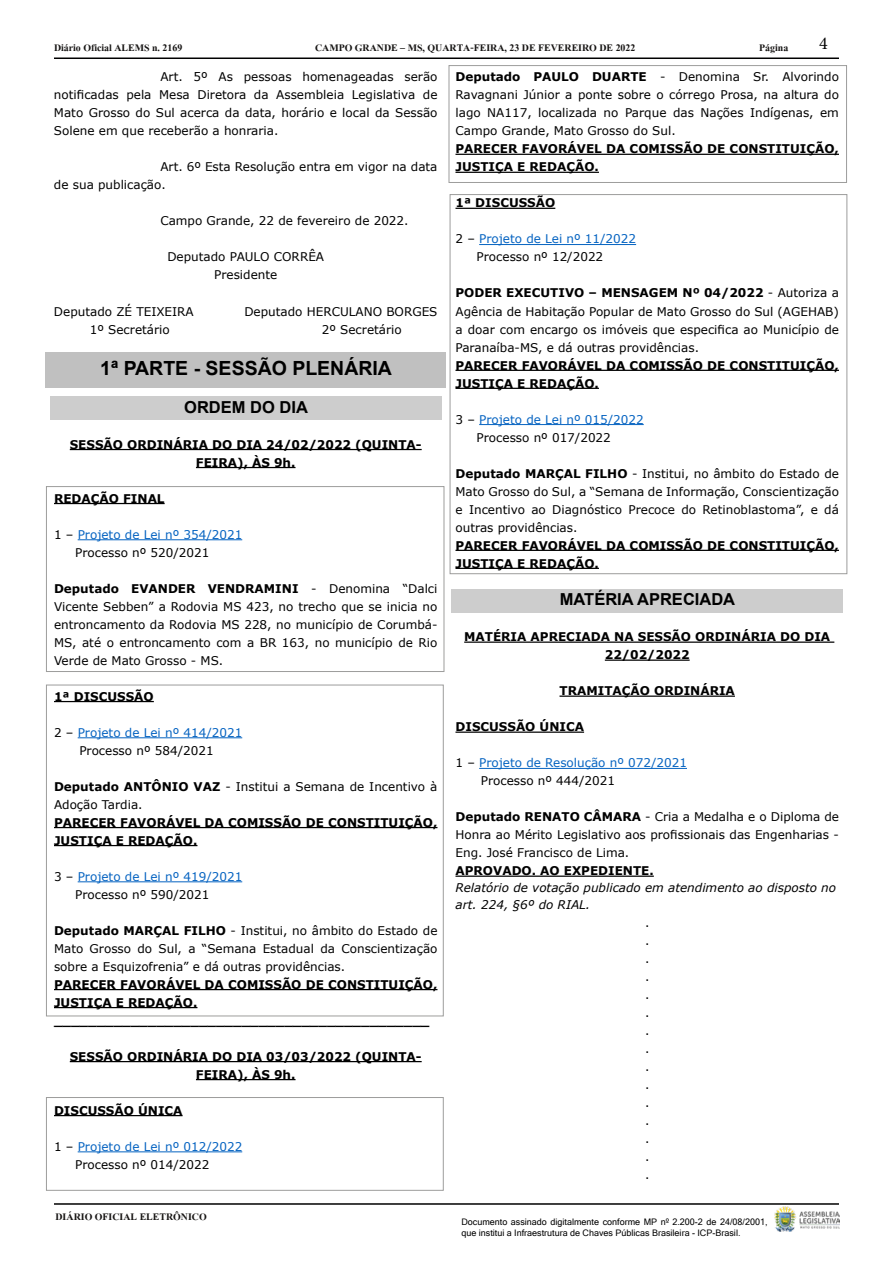
<style>
.page{position:relative;width:893px;height:1263px;background:#fff}
.page>*{position:absolute;margin:0;border:0;box-sizing:border-box;transform-origin:0 0}
.t1{font:700 19.5px "Arial";color:#000}
.t2{font:18px "Minion Pro";color:#000}
.t3{font:700 16.5px "Arial";color:#000}
.t4{font:700 15px "Angsana New";color:#161413}
.t5{font:12px/18px "Verdana";color:#000;text-align:justify}
.t6{font:700 12px/18px "Verdana";color:#000}
.t7{font:12px/18px "Verdana";color:#0563c1}
.t8{font:italic 12px/17px "Verdana";color:#000}
.t9{font:9px/10.8px "Microsoft Sans Serif";color:#000}
.s1{color:#000}
.s2{font-weight:700}
</style>
<div class="page">
<hr style="left:54px;top:58px;width:785px;height:1px;background:#000">
<hr style="left:54px;top:1203px;width:785px;height:2px;background:#000">
<img style="left:774px;top:1206px;width:66px;height:25px">
<div style="left:45px;top:352px;width:401px;height:35px;background:#c0c0c0"></div>
<div style="left:50px;top:396px;width:392px;height:24px;background:#cdcdcd"></div>
<hr style="left:70px;top:449px;width:352px;height:1px;background:#000">
<hr style="left:196px;top:467px;width:100px;height:1px;background:#000">
<hr style="left:54px;top:503px;width:111px;height:1px;background:#000">
<hr style="left:78px;top:539px;width:164px;height:1px;background:#0563c1">
<hr style="left:54px;top:701px;width:100px;height:1px;background:#000">
<hr style="left:78px;top:737px;width:164px;height:1px;background:#0563c1">
<hr style="left:54px;top:827px;width:383px;height:1px;background:#000">
<hr style="left:54px;top:845px;width:143px;height:1px;background:#000">
<hr style="left:78px;top:881px;width:164px;height:1px;background:#0563c1">
<hr style="left:54px;top:989px;width:383px;height:1px;background:#000">
<hr style="left:54px;top:1007px;width:143px;height:1px;background:#000">
<hr style="left:70px;top:1061px;width:352px;height:1px;background:#000">
<hr style="left:196px;top:1079px;width:100px;height:1px;background:#000">
<hr style="left:54px;top:1115px;width:129px;height:1px;background:#000">
<hr style="left:78px;top:1151px;width:164px;height:1px;background:#0563c1">
<hr style="left:455px;top:154px;width:384px;height:1px;background:#000">
<hr style="left:455px;top:172px;width:144px;height:1px;background:#000">
<hr style="left:455px;top:208px;width:100px;height:1px;background:#000">
<hr style="left:479px;top:244px;width:157px;height:1px;background:#0563c1">
<hr style="left:455px;top:370px;width:384px;height:1px;background:#000">
<hr style="left:455px;top:388px;width:144px;height:1px;background:#000">
<hr style="left:479px;top:424px;width:165px;height:1px;background:#0563c1">
<hr style="left:455px;top:550px;width:384px;height:1px;background:#000">
<hr style="left:455px;top:568px;width:144px;height:1px;background:#000">
<div style="left:451px;top:589px;width:392px;height:24px;background:#cdcdcd"></div>
<hr style="left:464px;top:641px;width:370px;height:2px;background:#000">
<hr style="left:605px;top:659px;width:85px;height:2px;background:#000">
<hr style="left:559px;top:695px;width:176px;height:2px;background:#000">
<hr style="left:455px;top:731px;width:129px;height:2px;background:#000">
<hr style="left:479px;top:768px;width:208px;height:1px;background:#0563c1">
<hr style="left:455px;top:875px;width:199px;height:2px;background:#000">
<div style="left:46px;top:486px;width:398px;height:186px;border:1px solid #9d9d9c"></div>
<div style="left:46px;top:685px;width:398px;height:331px;border:1px solid #9d9d9c"></div>
<div style="left:46px;top:1097px;width:398px;height:94px;border:1px solid #9d9d9c"></div>
<div style="left:449px;top:65px;width:398px;height:118px;border:1px solid #9d9d9c"></div>
<div style="left:450px;top:194px;width:397px;height:380px;border:1px solid #9d9d9c"></div>
<p class="t4" style="left:54px;top:36px;width:130px">Diário Oficial ALEMS n. 2169</p>
<p class="t4" style="left:315px;top:36px;width:322px">CAMPO GRANDE – MS, QUARTA-FEIRA, 23 DE FEVEREIRO DE 2022</p>
<p class="t4" style="left:759px;top:36px;width:31px">Página</p>
<h2 class="t2" style="left:819px;top:31px;width:10px">4</h2>
<p class="t5" style="left:54px;top:68px;width:385px;text-indent:106px">Art. 5º As pessoas homenageadas serão notificadas pela Mesa Diretora da Assembleia Legislativa de Mato Grosso do Sul acerca da data, horário e local da Sessão Solene em que receberão a honraria.</p>
<p class="t5" style="left:54px;top:158px;width:385px;text-indent:106px">Art. 6º Esta Resolução entra em vigor na data de sua publicação.</p>
<p class="t5" style="left:160px;top:212px;width:250px">Campo Grande, 22 de fevereiro de 2022.</p>
<p class="t5" style="left:167px;top:248px;width:158px;text-align:center">Deputado PAULO CORRÊA<br>Presidente</p>
<p class="t5" style="left:54px;top:302px;width:141px">Deputado ZÉ TEIXEIRA</p>
<p class="t5" style="left:244px;top:302px;width:195px">Deputado HERCULANO BORGES</p>
<p class="t5" style="left:90px;top:320px;width:81px">1º Secretário</p>
<p class="t5" style="left:322px;top:320px;width:81px">2º Secretário</p>
<h1 class="t1" style="left:100px;top:354px;width:293px">1ª PARTE - SESSÃO PLENÁRIA</h1>
<h3 class="t3" style="left:184px;top:395px;width:125px">ORDEM DO DIA</h3>
<p class="t6" style="left:70px;top:435px;width:353px;text-align:center">SESSÃO ORDINÁRIA DO DIA 24/02/2022 (QUINTA-<br>FEIRA), ÀS 9h.</p>
<p class="t6" style="left:54px;top:489px;width:112px">REDAÇÃO FINAL</p>
<p class="t7" style="left:75px;top:525px;width:169px;text-indent:-21px"><span class="s1">1 –</span> Projeto de Lei nº 354/2021<br><span class="s1">Processo nº 520/2021</span></p>
<p class="t5" style="left:54px;top:579px;width:385px"><span class="s2">Deputado EVANDER VENDRAMINI</span> - Denomina “Dalci Vicente Sebben” a Rodovia MS 423, no trecho que se inicia no entroncamento da Rodovia MS 228, no município de Corumbá-MS, até o entroncamento com a BR 163, no município de Rio Verde de Mato Grosso - MS.</p>
<p class="t6" style="left:54px;top:687px;width:101px">1ª DISCUSSÃO</p>
<p class="t7" style="left:54px;top:723px;width:190px;text-align:center"><span class="s1">2 –</span> Projeto de Lei nº 414/2021<br><span class="s1">Processo nº 584/2021</span></p>
<p class="t5" style="left:54px;top:777px;width:385px"><span class="s2">Deputado ANTÔNIO VAZ</span> - Institui a Semana de Incentivo à<br>Adoção Tardia.</p>
<p class="t6" style="left:54px;top:813px;width:385px">PARECER FAVORÁVEL DA COMISSÃO DE CONSTITUIÇÃO,<br>JUSTIÇA E REDAÇÃO.</p>
<p class="t7" style="left:75px;top:867px;width:169px;text-indent:-21px"><span class="s1">3 –</span> Projeto de Lei nº 419/2021<br><span class="s1">Processo nº 590/2021</span></p>
<p class="t5" style="left:54px;top:921px;width:385px"><span class="s2">Deputado MARÇAL FILHO</span> - Institui, no âmbito do Estado de Mato Grosso do Sul, a “Semana Estadual da Conscientização sobre a Esquizofrenia” e dá outras providências.</p>
<p class="t6" style="left:54px;top:975px;width:385px">PARECER FAVORÁVEL DA COMISSÃO DE CONSTITUIÇÃO,<br>JUSTIÇA E REDAÇÃO. ____________________________________________</p>
<p class="t6" style="left:70px;top:1047px;width:353px;text-align:center">SESSÃO ORDINÁRIA DO DIA 03/03/2022 (QUINTA-<br>FEIRA), ÀS 9h.</p>
<p class="t6" style="left:54px;top:1101px;width:130px">DISCUSSÃO ÚNICA</p>
<p class="t7" style="left:75px;top:1137px;width:169px;text-indent:-21px"><span class="s1">1 –</span> Projeto de Lei nº 012/2022<br><span class="s1">Processo nº 014/2022</span></p>
<p class="t4" style="left:56px;top:1205px;width:153px">DIÁRIO OFICIAL ELETRÔNICO</p>
<p class="t5" style="left:455px;top:68px;width:385px"><span class="s2">Deputado PAULO DUARTE</span> - Denomina Sr. Alvorindo Ravagnani Júnior a ponte sobre o córrego Prosa, na altura do lago NA117, localizada no Parque das Nações Indígenas, em Campo Grande, Mato Grosso do Sul.</p>
<p class="t6" style="left:455px;top:140px;width:385px">PARECER FAVORÁVEL DA COMISSÃO DE CONSTITUIÇÃO,<br>JUSTIÇA E REDAÇÃO.</p>
<p class="t6" style="left:455px;top:194px;width:101px">1ª DISCUSSÃO</p>
<p class="t7" style="left:477px;top:230px;width:161px;text-indent:-21px"><span class="s1">2 –</span> Projeto de Lei nº 11/2022<br><span class="s1">Processo nº 12/2022</span></p>
<p class="t5" style="left:455px;top:284px;width:385px"><span class="s2">PODER EXECUTIVO – MENSAGEM Nº 04/2022</span> - Autoriza a Agência de Habitação Popular de Mato Grosso do Sul (AGEHAB) a doar com encargo os imóveis que especifica ao Município de Paranaíba-MS, e dá outras providências.</p>
<p class="t6" style="left:455px;top:356px;width:385px">PARECER FAVORÁVEL DA COMISSÃO DE CONSTITUIÇÃO,<br>JUSTIÇA E REDAÇÃO.</p>
<p class="t7" style="left:477px;top:410px;width:169px;text-indent:-21px"><span class="s1">3 –</span> Projeto de Lei nº 015/2022<br><span class="s1">Processo nº 017/2022</span></p>
<p class="t5" style="left:455px;top:464px;width:385px"><span class="s2">Deputado MARÇAL FILHO</span> - Institui, no âmbito do Estado de Mato Grosso do Sul, a “Semana de Informação, Conscientização e Incentivo ao Diagnóstico Precoce do Retinoblastoma”, e dá outras providências.</p>
<p class="t6" style="left:455px;top:536px;width:385px">PARECER FAVORÁVEL DA COMISSÃO DE CONSTITUIÇÃO,<br>JUSTIÇA E REDAÇÃO.</p>
<h3 class="t3" style="left:560px;top:588px;width:177px">MATÉRIA APRECIADA</h3>
<p class="t6" style="left:464px;top:628px;width:367px;text-align:center">MATÉRIA APRECIADA NA SESSÃO ORDINÁRIA DO DIA<br>22/02/2022</p>
<p class="t6" style="left:559px;top:682px;width:177px">TRAMITAÇÃO ORDINÁRIA</p>
<p class="t6" style="left:455px;top:718px;width:130px">DISCUSSÃO ÚNICA</p>
<p class="t7" style="left:481px;top:754px;width:208px;text-indent:-25px"><span class="s1">1 –</span> Projeto de Resolução nº 072/2021<br><span class="s1">Processo nº 444/2021</span></p>
<p class="t5" style="left:455px;top:808px;width:385px"><span class="s2">Deputado RENATO CÂMARA</span> - Cria a Medalha e o Diploma de Honra ao Mérito Legislativo aos profissionais das Engenharias - Eng. José Francisco de Lima.</p>
<p class="t6" style="left:455px;top:862px;width:200px">APROVADO. AO EXPEDIENTE.</p>
<p class="t8" style="left:455px;top:879px;width:382px">Relatório de votação publicado em atendimento ao disposto no art. 224, §6º do RIAL.</p>
<p class="t5" style="left:645px;top:914px;width:6px">. . . . . . . . . . . . . . .</p>
<p class="t9" style="left:461px;top:1216px;width:308px">Documento assinado digitalmente conforme MP nº 2.200-2 de 24/08/2001, que institui a Infraestrutura de Chaves Públicas Brasileira - ICP-Brasil.</p>
</div>
